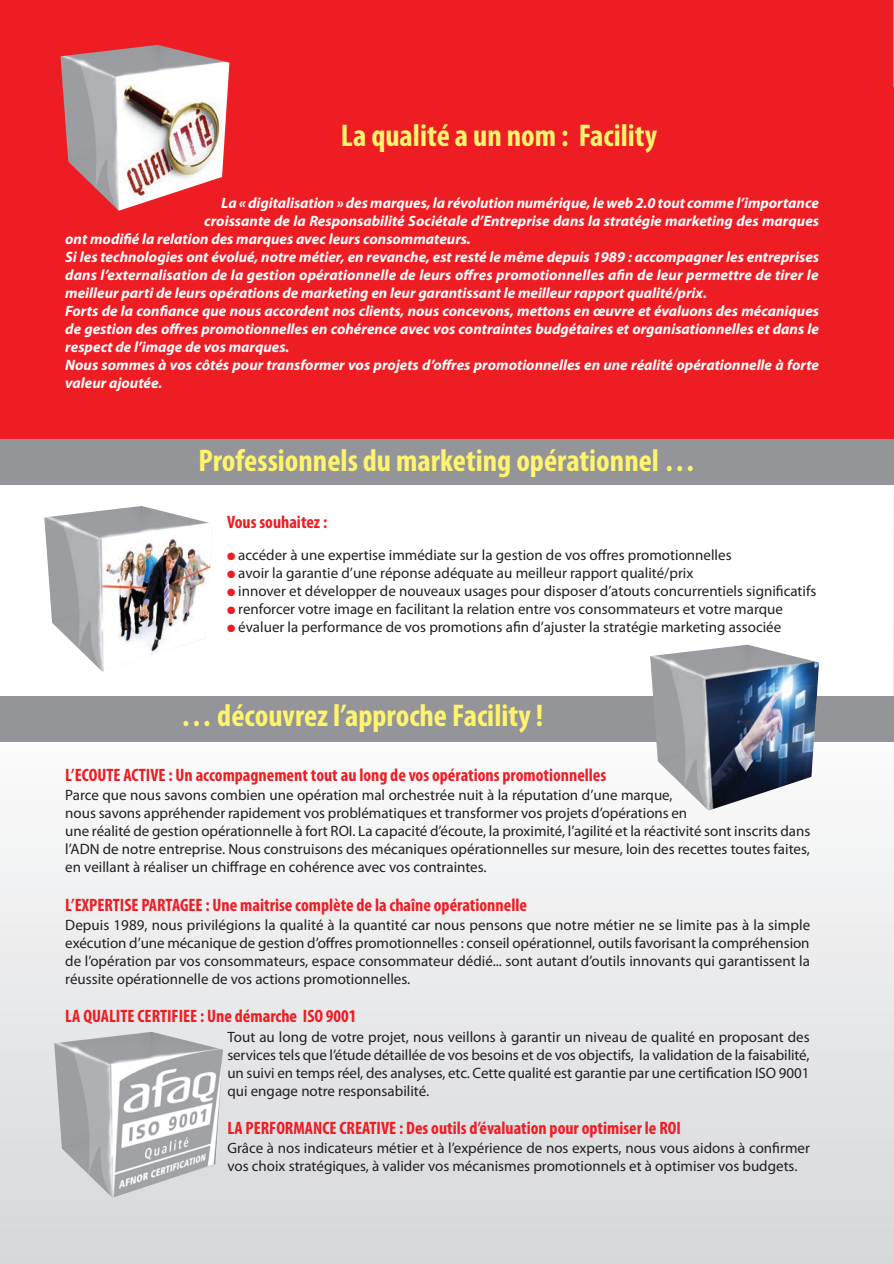
<style>
.page{position:relative;width:894px;height:1264px;background:#fff}
.page>*{position:absolute;margin:0;border:0;box-sizing:border-box;transform-origin:0 0}
.t1{font:700 condensed 31.5px "Myriad Pro";color:#fff46d}
.t2{font:700 condensed 18px "Myriad Pro";color:#ee1d23}
.t3{font:15px/18px "Myriad Pro";color:#231f20}
.t4{font:italic 700 15px "Myriad Pro";color:#fff}
.s1{color:#ee1d23}
</style>
<div class="page">
<hr style="left:893px;top:426px;width:1px;height:484px;background:#f2f3f4">
<div style="left:0;top:0;width:894px;height:451px;background:#ee1d23"></div>
<div style="left:0;top:708px;width:893px;height:556px;background:linear-gradient(to bottom,#fefefe,#d6d7d9)"></div>
<hr style="left:893px;top:0;width:1px;height:86px;background:#939598">
<div style="left:0;top:439px;width:894px;height:46px;background:#939598"></div>
<div style="left:0;top:696px;width:894px;height:46px;background:#939598"></div>
<img style="left:44px;top:506px;width:167px;height:166px">
<img style="left:650px;top:645px;width:169px;height:165px">
<hr style="left:893px;top:905px;width:1px;height:359px;background:#ee1d23">
<img style="left:54px;top:1032px;width:169px;height:166px">
<img style="left:61px;top:45px;width:168px;height:166px">
<h1 class="t1" style="left:341px;top:124px;width:318px">La qualité a un nom : Facility</h1>
<p class="t4" style="left:221px;top:197px;width:599px">La « digitalisation » des marques, la révolution numérique, le web 2.0 tout comme l’importance</p>
<p class="t4" style="left:204px;top:215px;width:616px">croissante de la Responsabilité Sociétale d’Entreprise dans la stratégie marketing des marques</p>
<p class="t4" style="left:65px;top:233px;width:407px">ont modifié la relation des marques avec leurs consommateurs.</p>
<p class="t4" style="left:65px;top:251px;width:755px">Si les technologies ont évolué, notre métier, en revanche, est resté le même depuis 1989 : accompagner les entreprises</p>
<p class="t4" style="left:65px;top:269px;width:755px">dans l’externalisation de la gestion opérationnelle de leurs offres promotionnelles afin de leur permettre de tirer le</p>
<p class="t4" style="left:65px;top:287px;width:643px">meilleur parti de leurs opérations de marketing en leur garantissant le meilleur rapport qualité/prix.</p>
<p class="t4" style="left:65px;top:305px;width:755px">Forts de la confiance que nous accordent nos clients, nous concevons, mettons en œuvre et évaluons des mécaniques</p>
<p class="t4" style="left:65px;top:323px;width:755px">de gestion des offres promotionnelles en cohérence avec vos contraintes budgétaires et organisationnelles et dans le</p>
<p class="t4" style="left:65px;top:341px;width:226px">respect de l’image de vos marques.</p>
<p class="t4" style="left:65px;top:359px;width:755px">Nous sommes à vos côtés pour transformer vos projets d’offres promotionnelles en une réalité opérationnelle à forte</p>
<p class="t4" style="left:65px;top:377px;width:99px">valeur ajoutée.</p>
<h1 class="t1" style="left:198px;top:449px;width:499px">Professionnels du marketing opérationnel …</h1>
<p class="t2" style="left:227px;top:515px;width:102px">Vous souhaitez :</p>
<p class="t3" style="left:227px;top:547px;width:506px"><span class="s1">●</span> accéder à une expertise immédiate sur la gestion de vos offres promotionnelles</p>
<p class="t3" style="left:227px;top:565px;width:468px"><span class="s1">●</span> avoir la garantie d’une réponse adéquate au meilleur rapport qualité/prix</p>
<p class="t3" style="left:227px;top:583px;width:591px"><span class="s1">●</span> innover et développer de nouveaux usages pour disposer d’atouts concurrentiels significatifs</p>
<p class="t3" style="left:227px;top:601px;width:557px"><span class="s1">●</span> renforcer votre image en facilitant la relation entre vos consommateurs et votre marque</p>
<p class="t3" style="left:227px;top:619px;width:556px"><span class="s1">●</span> évaluer la performance de vos promotions afin d’ajuster la stratégie marketing associée</p>
<h1 class="t1" style="left:181px;top:704px;width:364px">… découvrez l’approche Facility !</h1>
<p class="t2" style="left:65px;top:768px;width:543px">L’ECOUTE ACTIVE : Un accompagnement tout au long de vos opérations promotionnelles</p>
<p class="t3" style="left:65px;top:787px;width:747px">Parce que nous savons combien une opération mal orchestrée nuit à la réputation d’une marque,<br>nous savons appréhender rapidement vos problématiques et transformer vos projets d’opérations en<br>une réalité de gestion opérationnelle à fort ROI. La capacité d’écoute, la proximité, l’agilité et la réactivité sont inscrits dans l’ADN de notre entreprise. Nous construisons des mécaniques opérationnelles sur mesure, loin des recettes toutes faites, en veillant à réaliser un chiffrage en cohérence avec vos contraintes.</p>
<p class="t2" style="left:65px;top:898px;width:463px">L’EXPERTISE PARTAGEE : Une maitrise complète de la chaîne opérationnelle</p>
<p class="t3" style="left:65px;top:917px;width:746px;text-align:justify">Depuis 1989, nous privilégions la qualité à la quantité car nous pensons que notre métier ne se limite pas à la simple exécution d’une mécanique de gestion d’offres promotionnelles : conseil opérationnel, outils favorisant la compréhension de l’opération par vos consommateurs, espace consommateur dédié... sont autant d’outils innovants qui garantissent la réussite opérationnelle de vos actions promotionnelles.</p>
<p class="t2" style="left:65px;top:1010px;width:293px">LA QUALITE CERTIFIEE : Une démarche ISO 9001</p>
<p class="t3" style="left:227px;top:1029px;width:584px;text-align:justify">Tout au long de votre projet, nous veillons à garantir un niveau de qualité en proposant des services tels que l’étude détaillée de vos besoins et de vos objectifs, la validation de la faisabilité, un suivi en temps réel, des analyses, etc. Cette qualité est garantie par une certification ISO 9001 qui engage notre responsabilité.</p>
<p class="t2" style="left:227px;top:1121px;width:455px">LA PERFORMANCE CREATIVE : Des outils d’évaluation pour optimiser le ROI</p>
<p class="t3" style="left:227px;top:1140px;width:584px">Grâce à nos indicateurs métier et à l’expérience de nos experts, nous vous aidons à confirmer vos choix stratégiques, à valider vos mécanismes promotionnels et à optimiser vos budgets.</p>
</div>
